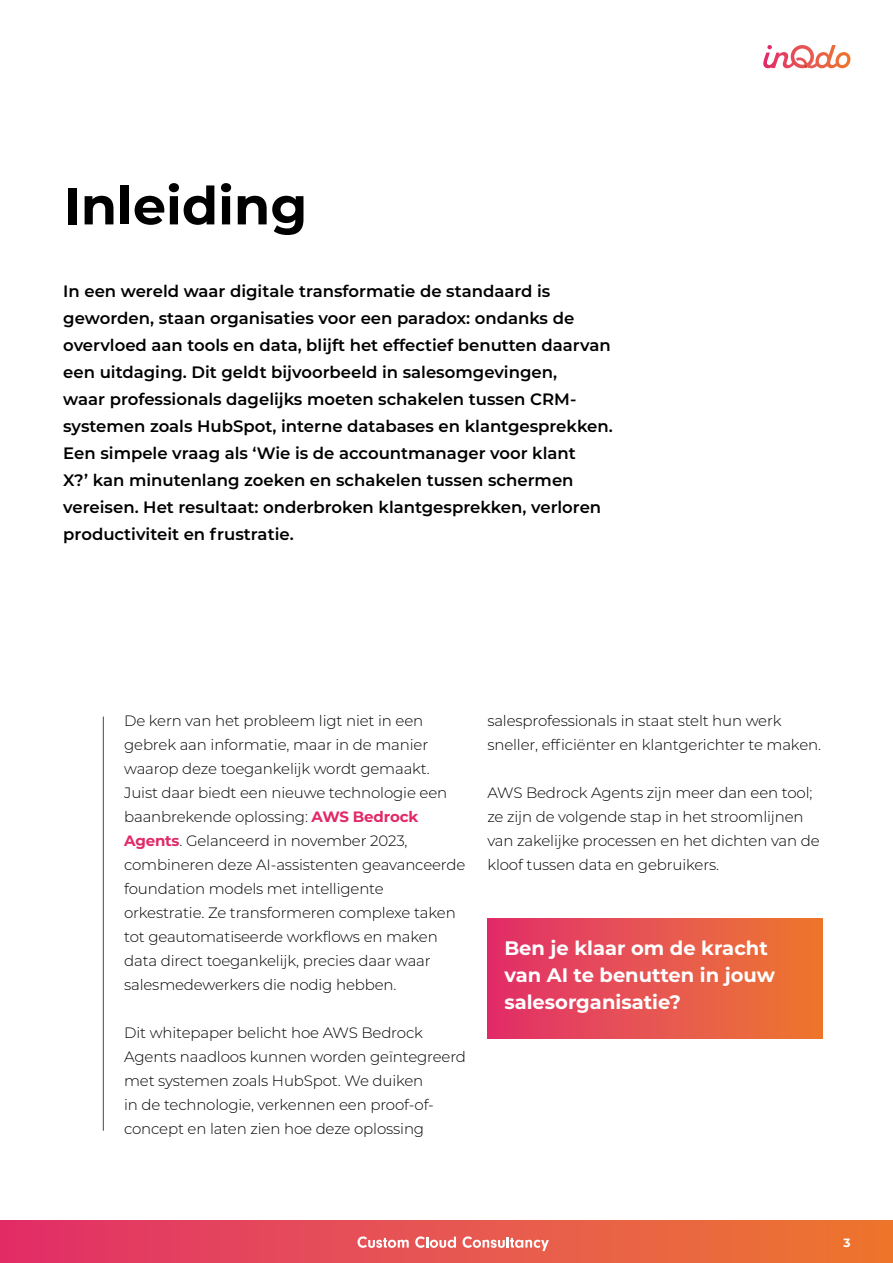
<style>
.page{position:relative;width:893px;height:1263px;background:#fff}
.page>*{position:absolute;margin:0;border:0;box-sizing:border-box;transform-origin:0 0}
.t1{font:700 52.5px "Montserrat";color:#000}
.t2{font:700 19.5px/27px "Montserrat";color:#fff}
.t3{font:600 16.5px/27px "Montserrat";color:#000}
.t4{font:300 15px/24px "Montserrat";letter-spacing:-.01em;color:#000}
.t5{font:700 12px "Montserrat";color:#fff}
.s1{font-weight:700;color:#e12967}
</style>
<div class="page">
<div style="left:0;top:1220px;width:893px;height:43px;background:linear-gradient(to right,#e1316c,#ed7831)"></div>
<svg style="left:763px;top:45px;width:87px;height:23px"></svg>
<svg style="left:357px;top:1236px;width:52px;height:12px"></svg>
<svg style="left:415px;top:1236px;width:41px;height:12px"></svg>
<svg style="left:463px;top:1236px;width:86px;height:15px"></svg>
<hr style="left:103px;top:716px;width:1px;height:415px;background:#334e62">
<div style="left:487px;top:919px;width:335px;height:119px;background:linear-gradient(to right,#e12f6d,#ed7930)"></div>
<h1 class="t1" style="left:64px;top:168px;width:245px">Inleiding</h1>
<p class="t3" style="left:63px;top:277px;width:551px">In een wereld waar digitale transformatie de standaard is geworden, staan organisaties voor een paradox: ondanks de overvloed aan tools en data, blijft het effectief benutten daarvan een uitdaging. Dit geldt bijvoorbeeld in salesomgevingen,<br>waar professionals dagelijks moeten schakelen tussen CRM&shy;systemen zoals HubSpot, interne databases en klantgesprekken.<br>Een simpele vraag als ‘Wie is de accountmanager voor klant<br>X?’ kan minutenlang zoeken en schakelen tussen schermen vereisen. Het resultaat: onderbroken klantgesprekken, verloren productiviteit en frustratie.</p>
<p class="t4" style="left:124px;top:708px;width:343px">De kern van het probleem ligt niet in een gebrek aan informatie, maar in de manier waarop deze toegankelijk wordt gemaakt.<br>Juist daar biedt een nieuwe technologie een baanbrekende oplossing: <span class="s1">AWS Bedrock Agents</span>. Gelanceerd in november 2023, combineren deze AI-assistenten geavanceerde foundation models met intelligente orkestratie. Ze transformeren complexe taken tot geautomatiseerde workflows en maken data direct toegankelijk, precies daar waar salesmedewerkers die nodig hebben.</p>
<p class="t4" style="left:124px;top:1020px;width:343px">Dit whitepaper belicht hoe AWS Bedrock Agents naadloos kunnen worden geïntegreerd met systemen zoals HubSpot. We duiken<br>in de technologie, verkennen een proof-of&shy;concept en laten zien hoe deze oplossing</p>
<p class="t4" style="left:487px;top:708px;width:335px">salesprofessionals in staat stelt hun werk sneller, efficiënter en klantgerichter te maken.</p>
<p class="t4" style="left:487px;top:780px;width:334px">AWS Bedrock Agents zijn meer dan een tool; ze zijn de volgende stap in het stroomlijnen van zakelijke processen en het dichten van de kloof tussen data en gebruikers.</p>
<h2 class="t2" style="left:504px;top:933px;width:272px">Ben je klaar om de kracht van AI te benutten in jouw salesorganisatie?</h2>
<p class="t5" style="left:843px;top:1233px;width:9px">3</p>
</div>
